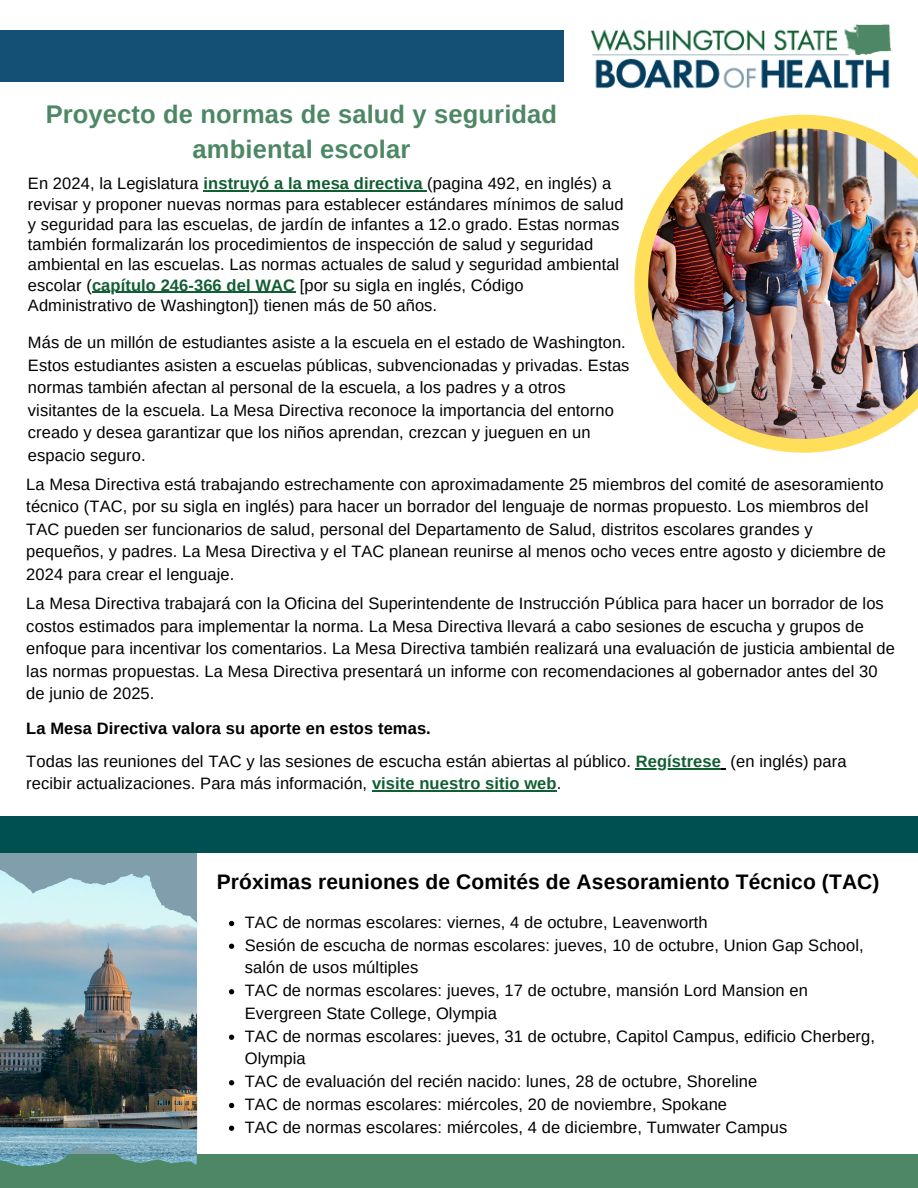
<style>
.page{position:relative;width:918px;height:1188px;background:#fff}
.page>*{position:absolute;margin:0;border:0;box-sizing:border-box;transform-origin:0 0}
.t1{font:700 25.5px/34.8px "Arimo";letter-spacing:.005em;color:#4d8765;text-align:center}
.t2{font:700 21px "Arimo";letter-spacing:.005em;color:#000}
.t3{font:16.5px/22.5px "Arimo";letter-spacing:.005em;color:#000}
.t4{font:700 16.5px "Arimo";letter-spacing:.005em;color:#000}
.s1{font-weight:700;color:#115e32}
</style>
<div class="page">
<img style="left:590px;top:24px;width:302px;height:65px">
<div style="left:0;top:30px;width:563px;height:51px;background:#144f76"></div>
<svg style="left:634px;top:115px;width:237px;height:338px"></svg>
<img style="left:648px;top:129px;width:270px;height:310px">
<img style="left:0;top:853px;width:197px;height:301px">
<div style="left:0;top:1154px;width:918px;height:34px;background:#4d8765"></div>
<div style="left:0;top:816px;width:918px;height:37px;background:#005051"></div>
<img style="left:9px;top:874px;width:189px;height:49px">
<hr style="left:204px;top:191px;width:219px;height:1px;background:#115e32">
<hr style="left:92px;top:292px;width:203px;height:1px;background:#115e32">
<hr style="left:636px;top:768px;width:85px;height:1px;background:#115e32">
<hr style="left:372px;top:790px;width:185px;height:2px;background:#115e32">
<svg style="left:229px;top:921px;width:5px;height:5px"></svg>
<svg style="left:229px;top:944px;width:5px;height:5px"></svg>
<svg style="left:229px;top:989px;width:5px;height:5px"></svg>
<svg style="left:229px;top:1035px;width:5px;height:5px"></svg>
<svg style="left:229px;top:1080px;width:5px;height:5px"></svg>
<svg style="left:229px;top:1103px;width:5px;height:5px"></svg>
<svg style="left:229px;top:1126px;width:5px;height:5px"></svg>
<p class="t1" style="left:46px;top:96px;width:513px">Proyecto de normas de salud y seguridad ambiental escolar</p>
<p class="t3" style="left:28px;top:173px;width:585px">En 2024, la Legislatura <span class="s1">instruyó a la mesa directiva</span> (pagina 492, en inglés) a</p>
<p class="t3" style="left:28px;top:194px;width:597px;line-height:20.2px">revisar y proponer nuevas normas para establecer estándares mínimos de salud y seguridad para las escuelas, de jardín de infantes a 12.o grado. Estas normas también formalizarán los procedimientos de inspección de salud y seguridad ambiental en las escuelas. Las normas actuales de salud y seguridad ambiental escolar (<span class="s1">capítulo 246-366 del WAC</span> [por su sigla en inglés, Código</p>
<p class="t3" style="left:28px;top:294px;width:411px">Administrativo de Washington]) tienen más de 50 años.</p>
<p class="t3" style="left:28px;top:331px;width:599px">Más de un millón de estudiantes asiste a la escuela en el estado de Washington.</p>
<h3 class="t3" style="left:28px;top:354px;width:603px">Estos estudiantes asisten a escuelas públicas, subvencionadas y privadas. Estas normas también afectan al personal de la escuela, a los padres y a otros visitantes de la escuela. La Mesa Directiva reconoce la importancia del entorno creado y desea garantizar que los niños aprendan, crezcan y jueguen en un espacio seguro.</h3>
<p class="t3" style="left:26px;top:473px;width:861px">La Mesa Directiva está trabajando estrechamente con aproximadamente 25 miembros del comité de asesoramiento técnico (TAC, por su sigla en inglés) para hacer un borrador del lenguaje de normas propuesto. Los miembros del TAC pueden ser funcionarios de salud, personal del Departamento de Salud, distritos escolares grandes y pequeños, y padres. La Mesa Directiva y el TAC planean reunirse al menos ocho veces entre agosto y diciembre de 2024 para crear el lenguaje.</p>
<p class="t3" style="left:26px;top:592px;width:870px">La Mesa Directiva trabajará con la Oficina del Superintendente de Instrucción Pública para hacer un borrador de los costos estimados para implementar la norma. La Mesa Directiva llevará a cabo sesiones de escucha y grupos de enfoque para incentivar los comentarios. La Mesa Directiva también realizará una evaluación de justicia ambiental de las normas propuestas. La Mesa Directiva presentará un informe con recomendaciones al gobernador antes del 30 de junio de 2025.</p>
<h2 class="t4" style="left:26px;top:719px;width:406px">La Mesa Directiva valora su aporte en estos temas.</h2>
<p class="t3" style="left:26px;top:750px;width:822px">Todas las reuniones del TAC y las sesiones de escucha están abiertas al público. <span class="s1">Regístrese</span> (en inglés) para</p>
<p class="t3" style="left:26px;top:772px;width:537px">recibir actualizaciones. Para más información, <span class="s1">visite nuestro sitio web</span>.</p>
<p class="t2" style="left:217px;top:870px;width:664px">Próximas reuniones de Comités de Asesoramiento Técnico (TAC)</p>
<p class="t3" style="left:245px;top:911px;width:465px">TAC de normas escolares: viernes, 4 de octubre, Leavenworth</p>
<p class="t3" style="left:245px;top:934px;width:621px">Sesión de escucha de normas escolares: jueves, 10 de octubre, Union Gap School, salón de usos múltiples</p>
<p class="t3" style="left:245px;top:979px;width:565px">TAC de normas escolares: jueves, 17 de octubre, mansión Lord Mansion en<br>Evergreen State College, Olympia</p>
<p class="t3" style="left:245px;top:1025px;width:632px">TAC de normas escolares: jueves, 31 de octubre, Capitol Campus, edificio Cherberg, Olympia<br>TAC de evaluación del recién nacido: lunes, 28 de octubre, Shoreline<br>TAC de normas escolares: miércoles, 20 de noviembre, Spokane<br>TAC de normas escolares: miércoles, 4 de diciembre, Tumwater Campus</p>
</div>
